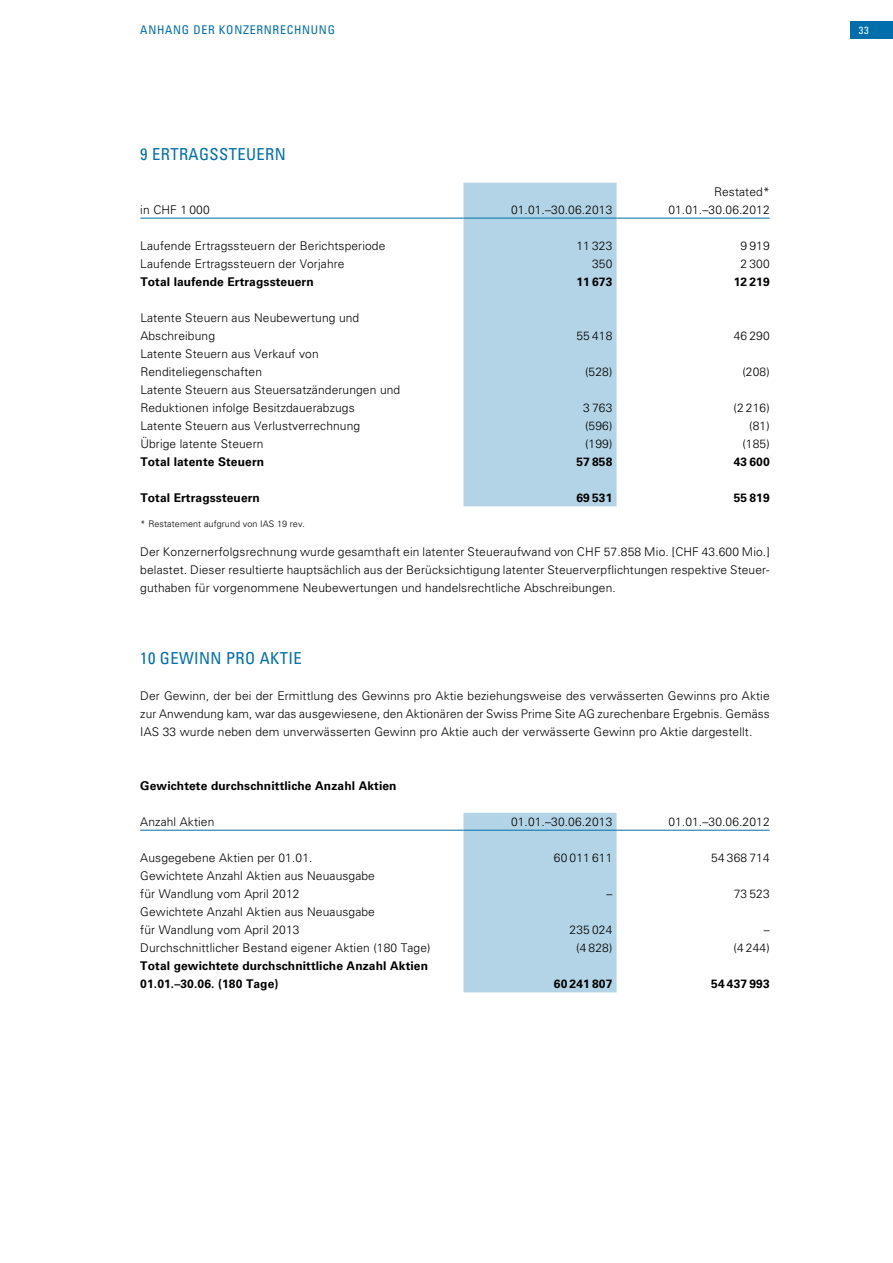
<style>
.page{position:relative;width:893px;height:1263px;background:#fff}
.page>*{position:absolute;margin:0;border:0;box-sizing:border-box;transform-origin:0 0}
.t1{font:condensed 16.5px "Univers LT Std";letter-spacing:.025em;color:#006eab}
.t2{font:300 12px/18px "Univers LT Std";letter-spacing:.01em;color:#000}
.t3{font:700 12px/18px "Univers LT Std";letter-spacing:.01em;color:#000}
.t4{font:condensed 12px "Univers LT Std";letter-spacing:.06em;color:#006eab}
.t5{font:condensed 10.5px "Univers LT Std";color:#fff}
.t6{font:300 9px "Univers LT Std";letter-spacing:.01em;color:#000}
</style>
<div class="page">
<div style="left:850px;top:21px;width:43px;height:17px;background:#006eab"></div>
<div style="left:463px;top:183px;width:154px;height:323px;background:#b3d4e6"></div>
<hr style="left:140px;top:218px;width:323px;height:1px;background:#006eab">
<hr style="left:463px;top:218px;width:154px;height:1px;background:#006eab">
<hr style="left:617px;top:218px;width:153px;height:1px;background:#006eab">
<div style="left:463px;top:813px;width:154px;height:179px;background:#b3d4e6"></div>
<hr style="left:140px;top:830px;width:323px;height:1px;background:#006eab">
<hr style="left:463px;top:830px;width:154px;height:1px;background:#006eab">
<hr style="left:617px;top:830px;width:153px;height:1px;background:#006eab">
<p class="t4" style="left:140px;top:22px;width:196px">ANHANG DER KONZERNRECHNUNG</p>
<p class="t5" style="left:859px;top:24px;width:11px">33</p>
<h1 class="t1" style="left:140px;top:144px;width:147px">9 ERTRAGSSTEUERN</h1>
<p class="t2" style="left:140px;top:201px;width:71px">in CHF 1 000</p>
<p class="t2" style="left:511px;top:201px;width:103px">01.01.–30.06.2013</p>
<p class="t2" style="left:668px;top:183px;width:103px;text-align:right">Restated*<br>01.01.–30.06.2012</p>
<p class="t2" style="left:140px;top:237px;width:247px">Laufende Ertragssteuern der Berichtsperiode</p>
<p class="t2" style="left:576px;top:237px;width:37px">11 323</p>
<p class="t2" style="left:740px;top:237px;width:31px">9 919</p>
<p class="t2" style="left:140px;top:255px;width:206px">Laufende Ertragssteuern der Vorjahre</p>
<p class="t2" style="left:592px;top:255px;width:22px">350</p>
<p class="t2" style="left:740px;top:255px;width:31px">2 300</p>
<p class="t3" style="left:140px;top:273px;width:175px">Total laufende Ertragssteuern</p>
<p class="t3" style="left:576px;top:273px;width:37px">11 673</p>
<p class="t3" style="left:734px;top:273px;width:37px">12 219</p>
<p class="t2" style="left:140px;top:309px;width:220px">Latente Steuern aus Neubewertung und<br>Abschreibung</p>
<p class="t2" style="left:576px;top:327px;width:37px">55 418</p>
<p class="t2" style="left:734px;top:327px;width:37px">46 290</p>
<p class="t2" style="left:140px;top:345px;width:180px">Latente Steuern aus Verkauf von<br>Renditeliegenschaften</p>
<p class="t2" style="left:140px;top:381px;width:261px">Latente Steuern aus Steuersatzänderungen und<br>Reduktionen infolge Besitzdauerabzugs</p>
<p class="t2" style="left:585px;top:363px;width:29px">(528)</p>
<p class="t2" style="left:742px;top:363px;width:29px">(208)</p>
<p class="t2" style="left:583px;top:399px;width:31px">3 763</p>
<p class="t2" style="left:734px;top:399px;width:38px">(2 216)</p>
<p class="t2" style="left:140px;top:417px;width:221px">Latente Steuern aus Verlustverrechnung</p>
<p class="t2" style="left:585px;top:417px;width:29px">(596)</p>
<p class="t2" style="left:749px;top:417px;width:22px">(81)</p>
<p class="t2" style="left:140px;top:435px;width:125px">Übrige latente Steuern</p>
<p class="t2" style="left:585px;top:435px;width:29px">(199)</p>
<p class="t2" style="left:742px;top:435px;width:29px">(185)</p>
<p class="t3" style="left:140px;top:453px;width:125px">Total latente Steuern</p>
<p class="t3" style="left:576px;top:453px;width:37px">57 858</p>
<p class="t3" style="left:734px;top:453px;width:37px">43 600</p>
<p class="t3" style="left:140px;top:489px;width:121px">Total Ertragssteuern</p>
<p class="t3" style="left:576px;top:489px;width:37px">69 531</p>
<p class="t3" style="left:734px;top:489px;width:37px">55 819</p>
<p class="t6" style="left:140px;top:518px;width:166px">* Restatement aufgrund von IAS 19 rev.</p>
<p class="t2" style="left:140px;top:543px;width:631px;text-align:justify">Der Konzernerfolgsrechnung wurde gesamthaft ein latenter Steueraufwand von CHF 57.858 Mio. [CHF 43.600 Mio.] belastet. Dieser resultierte hauptsächlich aus der Berücksichtigung latenter Steuerverpflichtungen respektive Steuer&shy;guthaben für vorgenommene Neubewertungen und handelsrechtliche Abschreibungen.</p>
<h1 class="t1" style="left:140px;top:648px;width:163px">10 GEWINN PRO AKTIE</h1>
<p class="t2" style="left:140px;top:687px;width:631px;text-align:justify">Der Gewinn, der bei der Ermittlung des Gewinns pro Aktie beziehungsweise des verwässerten Gewinns pro Aktie zur Anwendung kam, war das ausgewiesene, den Aktionären der Swiss Prime Site AG zurechenbare Ergebnis. Gemäss IAS 33 wurde neben dem unverwässerten Gewinn pro Aktie auch der verwässerte Gewinn pro Aktie dargestellt.</p>
<p class="t3" style="left:140px;top:777px;width:258px">Gewichtete durchschnittliche Anzahl Aktien</p>
<p class="t2" style="left:140px;top:813px;width:76px">Anzahl Aktien</p>
<p class="t2" style="left:511px;top:813px;width:103px">01.01.–30.06.2013</p>
<p class="t2" style="left:668px;top:813px;width:103px">01.01.–30.06.2012</p>
<p class="t2" style="left:140px;top:849px;width:174px">Ausgegebene Aktien per 01.01.</p>
<p class="t2" style="left:554px;top:849px;width:60px">60 011 611</p>
<p class="t2" style="left:711px;top:849px;width:60px">54 368 714</p>
<p class="t2" style="left:140px;top:867px;width:236px">Gewichtete Anzahl Aktien aus Neuausgabe für Wandlung vom April 2012</p>
<p class="t2" style="left:606px;top:885px;width:7px">–</p>
<p class="t2" style="left:734px;top:885px;width:37px">73 523</p>
<p class="t2" style="left:140px;top:903px;width:236px">Gewichtete Anzahl Aktien aus Neuausgabe für Wandlung vom April 2013</p>
<p class="t2" style="left:570px;top:921px;width:44px">235 024</p>
<p class="t2" style="left:764px;top:921px;width:7px">–</p>
<p class="t2" style="left:140px;top:939px;width:292px">Durchschnittlicher Bestand eigener Aktien (180 Tage)</p>
<p class="t2" style="left:576px;top:939px;width:38px">(4 828)</p>
<p class="t2" style="left:734px;top:939px;width:38px">(4 244)</p>
<p class="t3" style="left:140px;top:957px;width:289px">Total gewichtete durchschnittliche Anzahl Aktien<br>01.01.–30.06. (180 Tage)</p>
<p class="t3" style="left:554px;top:975px;width:60px">60 241 807</p>
<p class="t3" style="left:711px;top:975px;width:60px">54 437 993</p>
</div>
